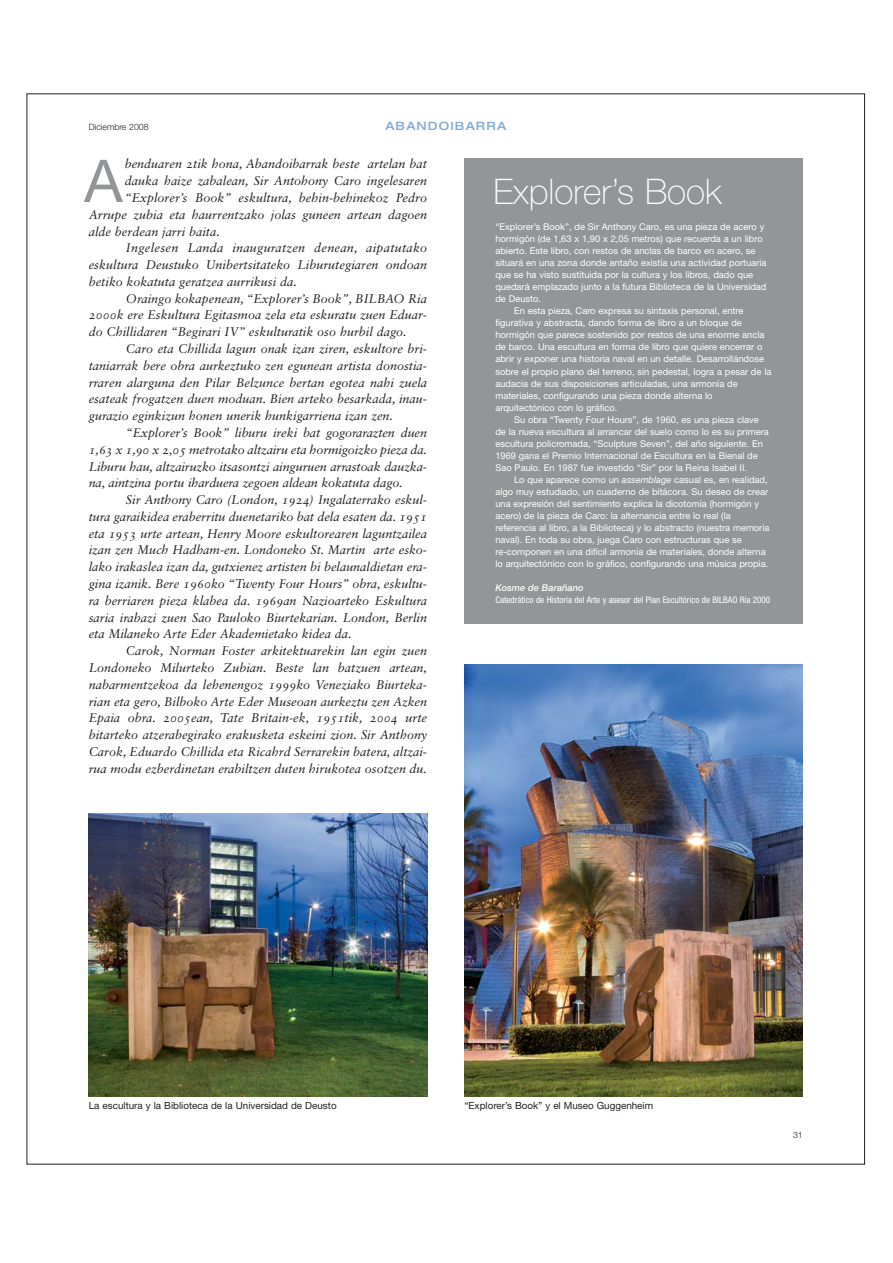
<style>
.page{position:relative;width:893px;height:1263px;background:#fff}
.page>*{position:absolute;margin:0;border:0;box-sizing:border-box;transform-origin:0 0}
.t1{font:59.1px "Helvetica Neue";color:#939598}
.t2{font:100 35.25px "Helvetica Neue";color:#fff}
.t3{font:12.6px "Sabon Italic Os F";color:#231f20}
.t4{font:12.6px "Sabon Italic Os F";letter-spacing:.02em;color:#231f20}
.t5{font:500 expanded 11.55px "Helvetica Neue";letter-spacing:.1em;color:#85acd5}
.t6{font:9.9px "Helvetica Neue";color:#231f20}
.t7{font:9.3px "Helvetica Neue";color:#fff}
.t8{font:italic 500 9.3px "Helvetica Neue";color:#fff}
.t9{font:condensed 9.15px "Helvetica Neue";color:#fff}
.t10{font:300 8.7px "Helvetica Neue";color:#231f20}
.s1{font-style:italic}
</style>
<div class="page">
<img style="left:89px;top:814px;width:338px;height:282px">
<img style="left:464px;top:665px;width:339px;height:431px">
<div style="left:464px;top:159px;width:339px;height:465px;background:#939598"></div>
<p class="t5" style="left:385px;top:122px;width:122px">ABANDOIBARRA</p>
<p class="t3" style="left:125px;top:159px;width:304px">benduaren 2tik hona, Abandoibarrak beste artelan bat</p>
<p class="t3" style="left:125px;top:176px;width:304px">dauka haize zabalean, Sir Antohony Caro ingelesaren</p>
<p class="t3" style="left:125px;top:192px;width:304px">“Explorer’s Book” eskultura, behin-behinekoz Pedro</p>
<p class="t3" style="left:89px;top:209px;width:340px">Arrupe zubia eta haurrentzako jolas guneen artean dagoen</p>
<p class="t3" style="left:89px;top:226px;width:133px">alde berdean jarri baita.</p>
<p class="t4" style="left:126px;top:243px;width:303px">Ingelesen Landa inauguratzen denean, aipatutako</p>
<p class="t3" style="left:89px;top:259px;width:340px">eskultura Deustuko Unibertsitateko Liburutegiaren ondoan</p>
<p class="t3" style="left:89px;top:276px;width:210px">betiko kokatuta geratzea aurrikusi da.</p>
<p class="t3" style="left:126px;top:293px;width:303px">Oraingo kokapenean, “Explorer’s Book”, BILBAO Ria</p>
<p class="t3" style="left:89px;top:310px;width:340px">2000k ere Eskultura Egitasmoa zela eta eskuratu zuen Eduar-</p>
<p class="t3" style="left:89px;top:327px;width:319px">do Chillidaren “Begirari IV” eskulturatik oso hurbil dago.</p>
<p class="t3" style="left:126px;top:343px;width:303px">Caro eta Chillida lagun onak izan ziren, eskultore bri-</p>
<p class="t3" style="left:89px;top:360px;width:340px">taniarrak bere obra aurkeztuko zen egunean artista donostia-</p>
<p class="t3" style="left:89px;top:377px;width:340px">rraren alarguna den Pilar Belzunce bertan egotea nahi zuela</p>
<p class="t3" style="left:89px;top:394px;width:340px">esateak frogatzen duen moduan. Bien arteko besarkada, inau-</p>
<p class="t3" style="left:89px;top:411px;width:306px">gurazio eginkizun honen unerik hunkigarriena izan zen.</p>
<p class="t3" style="left:126px;top:427px;width:303px">“Explorer’s Book” liburu ireki bat gogorarazten duen</p>
<p class="t3" style="left:89px;top:444px;width:340px">1,63 x 1,90 x 2,05 metrotako altzairu eta hormigoizko pieza da.</p>
<p class="t3" style="left:89px;top:461px;width:340px">Liburu hau, altzairuzko itsasontzi ainguruen arrastoak dauzka-</p>
<p class="t3" style="left:89px;top:478px;width:316px">na, aintzina portu iharduera zegoen aldean kokatuta dago.</p>
<p class="t3" style="left:126px;top:494px;width:303px">Sir Anthony Caro (London, 1924) Ingalaterrako eskul-</p>
<p class="t3" style="left:89px;top:511px;width:340px">tura garaikidea eraberritu duenetariko bat dela esaten da. 1951</p>
<p class="t3" style="left:89px;top:528px;width:340px">eta 1953 urte artean, Henry Moore eskultorearen laguntzailea</p>
<p class="t3" style="left:89px;top:545px;width:340px">izan zen Much Hadham-en. Londoneko St. Martin arte esko-</p>
<p class="t3" style="left:89px;top:562px;width:340px">lako irakaslea izan da, gutxienez artisten bi belaunaldietan era-</p>
<p class="t3" style="left:89px;top:578px;width:340px">gina izanik. Bere 1960ko “Twenty Four Hours” obra, eskultu-</p>
<p class="t3" style="left:89px;top:595px;width:340px">ra berriaren pieza klabea da. 1969an Nazioarteko Eskultura</p>
<p class="t3" style="left:89px;top:612px;width:340px">saria irabazi zuen Sao Pauloko Biurtekarian. London, Berlin</p>
<p class="t3" style="left:89px;top:629px;width:264px">eta Milaneko Arte Eder Akademietako kidea da.</p>
<p class="t3" style="left:126px;top:646px;width:303px">Carok, Norman Foster arkitektuarekin lan egin zuen</p>
<p class="t3" style="left:89px;top:662px;width:340px">Londoneko Milurteko Zubian. Beste lan batzuen artean,</p>
<p class="t3" style="left:89px;top:679px;width:340px">nabarmentzekoa da lehenengoz 1999ko Veneziako Biurteka-</p>
<p class="t3" style="left:89px;top:696px;width:340px">rian eta gero, Bilboko Arte Eder Museoan aurkeztu zen Azken</p>
<p class="t3" style="left:89px;top:713px;width:340px">Epaia obra. 2005ean, Tate Britain-ek, 1951tik, 2004 urte</p>
<p class="t3" style="left:89px;top:729px;width:340px">bitarteko atzerabegirako erakusketa eskeini zion. Sir Anthony</p>
<p class="t3" style="left:89px;top:746px;width:340px">Carok, Eduardo Chillida eta Ricahrd Serrarekin batera, altzai-</p>
<p class="t3" style="left:89px;top:763px;width:340px">rua modu ezberdinetan erabiltzen duten hirukotea osotzen du.</p>
<p class="t10" style="left:89px;top:124px;width:61px">Diciembre 2008</p>
<h1 class="t1" style="left:84px;top:160px;width:40px">A</h1>
<h2 class="t2" style="left:493px;top:178px;width:229px">Explorer’s Book</h2>
<p class="t7" style="left:495px;top:223px;width:270px">“Explorer’s Book”, de Sir Anthony Caro, es una pieza de acero y</p>
<p class="t7" style="left:495px;top:235px;width:269px">hormigón (de 1,63 x 1,90 x 2,05 metros) que recuerda a un libro</p>
<p class="t7" style="left:495px;top:247px;width:262px">abierto. Este libro, con restos de anclas de barco en acero, se</p>
<p class="t7" style="left:495px;top:259px;width:273px">situará en una zona donde antaño existía una actividad portuaria</p>
<p class="t7" style="left:495px;top:272px;width:259px">que se ha visto sustituida por la cultura y los libros, dado que</p>
<p class="t7" style="left:495px;top:284px;width:273px">quedará emplazado junto a la futura Biblioteca de la Universidad</p>
<p class="t7" style="left:495px;top:296px;width:47px">de Deusto.</p>
<p class="t7" style="left:514px;top:308px;width:231px">En esta pieza, Caro expresa su sintaxis personal, entre</p>
<p class="t7" style="left:495px;top:320px;width:248px">figurativa y abstracta, dando forma de libro a un bloque de</p>
<p class="t7" style="left:495px;top:332px;width:270px">hormigón que parece sostenido por restos de una enorme ancla</p>
<p class="t7" style="left:495px;top:344px;width:269px">de barco. Una escultura en forma de libro que quiere encerrar o</p>
<p class="t7" style="left:495px;top:356px;width:270px">abrir y exponer una historia naval en un detalle. Desarrollándose</p>
<p class="t7" style="left:495px;top:368px;width:277px">sobre el propio plano del terreno, sin pedestal, logra a pesar de la</p>
<p class="t7" style="left:495px;top:380px;width:244px">audacia de sus disposiciones articuladas, una armonía de</p>
<p class="t7" style="left:495px;top:392px;width:219px">materiales, configurando una pieza donde alterna lo</p>
<p class="t7" style="left:495px;top:404px;width:124px">arquitectónico con lo gráfico.</p>
<p class="t7" style="left:514px;top:416px;width:246px">Su obra “Twenty Four Hours”, de 1960, es una pieza clave</p>
<p class="t7" style="left:495px;top:428px;width:275px">de la nueva escultura al arrancar del suelo como lo es su primera</p>
<p class="t7" style="left:495px;top:440px;width:269px">escultura policromada, “Sculpture Seven”, del año siguiente. En</p>
<p class="t7" style="left:495px;top:452px;width:264px">1969 gana el Premio Internacional de Escultura en la Bienal de</p>
<p class="t7" style="left:495px;top:464px;width:253px">Sao Paulo. En 1987 fue investido “Sir” por la Reina Isabel II.</p>
<p class="t7" style="left:514px;top:476px;width:255px">Lo que aparece como un <span class="s1">assemblage</span> casual es, en realidad,</p>
<p class="t7" style="left:495px;top:488px;width:274px">algo muy estudiado, un cuaderno de bitácora. Su deseo de crear</p>
<p class="t7" style="left:495px;top:500px;width:265px">una expresión del sentimiento explica la dicotomía (hormigón y</p>
<p class="t7" style="left:495px;top:512px;width:237px">acero) de la pieza de Caro: la alternancia entre lo real (la</p>
<p class="t7" style="left:495px;top:524px;width:276px">referencia al libro, a la Biblioteca) y lo abstracto (nuestra memoria</p>
<p class="t7" style="left:495px;top:536px;width:248px">naval). En toda su obra, juega Caro con estructuras que se</p>
<p class="t7" style="left:495px;top:549px;width:272px">re-componen en una difícil armonía de materiales, donde alterna</p>
<p class="t7" style="left:495px;top:561px;width:274px">lo arquitectónico con lo gráfico, configurando una música propia.</p>
<p class="t8" style="left:495px;top:585px;width:90px">Kosme de Barañano</p>
<p class="t9" style="left:495px;top:597px;width:276px">Catedrático de Historia del Arte y asesor del Plan Escultórico de BILBAO Ría 2000</p>
<p class="t6" style="left:89px;top:1102px;width:249px">La escultura y la Biblioteca de la Universidad de Deusto</p>
<p class="t6" style="left:464px;top:1102px;width:190px">“Explorer’s Book” y el Museo Guggenheim</p>
<p class="t10" style="left:793px;top:1132px;width:11px">31</p>
</div>
